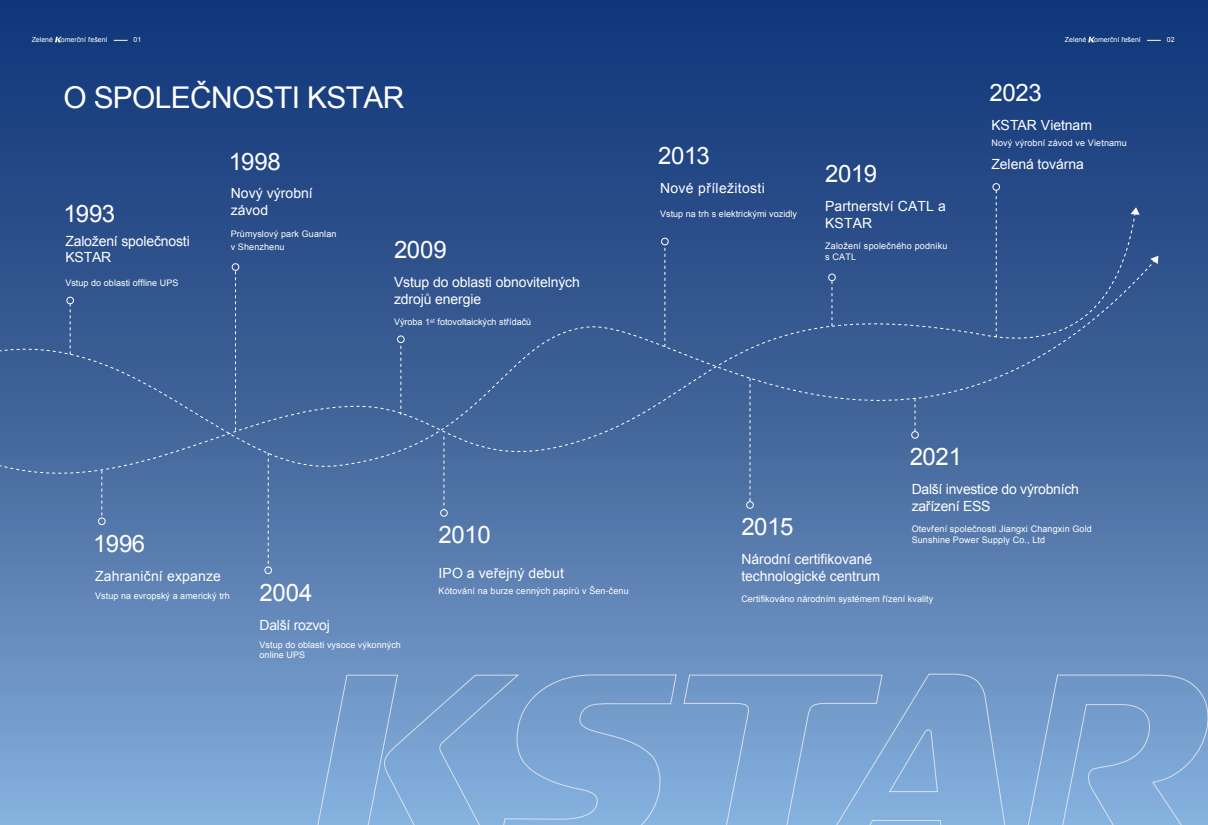
<style>
.page{position:relative;width:1208px;height:825px;background:#fff}
.page>*{position:absolute;margin:0;border:0;box-sizing:border-box;transform-origin:0 0}
.t1{font:30px "Arial";letter-spacing:-.02em;color:#fff}
.t2{font:24px "Arial";letter-spacing:-.02em;color:#fff}
.t3{font:14px/16.8px "Arial";letter-spacing:-.005em;color:#fff}
.t4{font:14px "Arial";letter-spacing:.025em;color:#fff}
.t5{font:9px/10.8px "Arial";letter-spacing:.005em;color:#fff}
.t6{font:7px "Arial";color:#fff}
</style>
<div class="page">
<div style="left:0;top:0;width:1208px;height:825px;background:linear-gradient(to bottom,#0a2d6f,#82a9d4)"></div>
<svg style="left:1023px;top:674px;width:185px;height:151px;background:#7ca4d2"></svg>
<svg style="left:683px;top:674px;width:326px;height:151px;background:#7ca4d2"></svg>
<svg style="left:313px;top:674px;width:364px;height:151px;background:#7ba4d2"></svg>
<svg style="left:4px;top:262px;width:1149px;height:272px;background:#5074a7"></svg>
<svg style="left:3px;top:216px;width:1132px;height:282px;background:#3b5e94"></svg>
<svg style="left:1130px;top:207px;width:9px;height:10px"></svg>
<svg style="left:1150px;top:256px;width:8px;height:8px"></svg>
<svg style="left:400px;top:343px;width:1px;height:72px"></svg>
<div style="left:397px;top:335px;width:8px;height:8px;border:1px solid #fff;border-radius:50%"></div>
<svg style="left:831px;top:281px;width:1px;height:45px"></svg>
<div style="left:828px;top:274px;width:8px;height:7px;border:1px solid #fff;border-radius:50%"></div>
<svg style="left:443px;top:437px;width:1px;height:72px"></svg>
<div style="left:440px;top:509px;width:8px;height:8px;border:1px solid #fff;border-radius:50%"></div>
<svg style="left:914px;top:398px;width:1px;height:33px"></svg>
<div style="left:911px;top:431px;width:8px;height:8px;border:1px solid #fff;border-radius:50%"></div>
<svg style="left:268px;top:453px;width:1px;height:113px"></svg>
<div style="left:264px;top:566px;width:8px;height:8px;border:1px solid #fff;border-radius:50%"></div>
<svg style="left:749px;top:378px;width:1px;height:123px"></svg>
<div style="left:746px;top:501px;width:8px;height:8px;border:1px solid #fff;border-radius:50%"></div>
<svg style="left:101px;top:470px;width:1px;height:47px"></svg>
<div style="left:98px;top:517px;width:8px;height:8px;border:1px solid #fff;border-radius:50%"></div>
<svg style="left:235px;top:271px;width:1px;height:159px"></svg>
<div style="left:232px;top:263px;width:7px;height:8px;border:1px solid #fff;border-radius:50%"></div>
<svg style="left:664px;top:245px;width:1px;height:102px"></svg>
<div style="left:661px;top:238px;width:7px;height:7px;border:1px solid #fff;border-radius:50%"></div>
<svg style="left:70px;top:304px;width:1px;height:50px"></svg>
<div style="left:66px;top:297px;width:8px;height:7px;border:1px solid #fff;border-radius:50%"></div>
<svg style="left:995px;top:191px;width:1px;height:146px"></svg>
<div style="left:992px;top:183px;width:8px;height:8px;border:1px solid #fff;border-radius:50%"></div>
<svg style="left:55px;top:37px;width:7px;height:5px"></svg>
<svg style="left:114px;top:40px;width:14px;height:1px"></svg>
<svg style="left:1088px;top:37px;width:7px;height:5px"></svg>
<svg style="left:1147px;top:40px;width:13px;height:1px"></svg>
<p class="t6" style="left:32px;top:35px;width:77px">Zelené omerční řešení</p>
<p class="t6" style="left:134px;top:35px;width:9px">01</p>
<p class="t6" style="left:1065px;top:35px;width:77px">Zelené omerční řešení</p>
<p class="t6" style="left:1166px;top:35px;width:9px">02</p>
<h1 class="t1" style="left:63px;top:77px;width:342px">O SPOLEČNOSTI KSTAR</h1>
<h2 class="t2" style="left:63px;top:198px;width:53px">1993</h2>
<h3 class="t3" style="left:65px;top:232px;width:126px">Založení společnosti<br>KSTAR</h3>
<p class="t5" style="left:65px;top:278px;width:115px">Vstup do oblasti offline UPS</p>
<h2 class="t2" style="left:229px;top:145px;width:54px">1998</h2>
<h3 class="t3" style="left:231px;top:185px;width:84px">Nový výrobní závod</h3>
<p class="t5" style="left:231px;top:227px;width:107px;line-height:13.5px">Průmyslový park Guanlan v Shenzhenu</p>
<h2 class="t2" style="left:394px;top:234px;width:54px">2009</h2>
<h3 class="t3" style="left:394px;top:274px;width:187px">Vstup do oblasti obnovitelných zdrojů energie</h3>
<p class="t5" style="left:394px;top:317px;width:139px">Výroba 1ˢᵗ fotovoltaických střídačů</p>
<h2 class="t2" style="left:658px;top:140px;width:53px">2013</h2>
<h3 class="t4" style="left:660px;top:179px;width:106px">Nové příležitosti</h3>
<p class="t5" style="left:660px;top:208px;width:138px">Vstup na trh s elektrickými vozidly</p>
<h2 class="t2" style="left:825px;top:158px;width:53px">2019</h2>
<h3 class="t3" style="left:825px;top:198px;width:122px">Partnerství CATL a<br>KSTAR</h3>
<p class="t5" style="left:825px;top:241px;width:124px">Založení společného podniku s CATL</p>
<h2 class="t2" style="left:989px;top:77px;width:54px">2023</h2>
<h3 class="t3" style="left:991px;top:116px;width:102px">KSTAR Vietnam</h3>
<p class="t5" style="left:991px;top:137px;width:137px">Nový výrobní závod ve Vietnamu</p>
<h3 class="t3" style="left:991px;top:155px;width:94px">Zelená továrna</h3>
<h2 class="t2" style="left:93px;top:527px;width:54px">1996</h2>
<h3 class="t3" style="left:95px;top:567px;width:127px">Zahraniční expanze</h3>
<p class="t5" style="left:95px;top:590px;width:136px">Vstup na evropský a americký trh</p>
<h2 class="t2" style="left:259px;top:576px;width:54px">2004</h2>
<h3 class="t3" style="left:259px;top:616px;width:72px">Další rozvoj</h3>
<p class="t5" style="left:259px;top:639px;width:143px">Vstup do oblasti vysoce výkonných online UPS</p>
<h2 class="t2" style="left:438px;top:519px;width:54px">2010</h2>
<h3 class="t3" style="left:438px;top:565px;width:127px">IPO a veřejný debut</h3>
<p class="t5" style="left:438px;top:585px;width:192px">Kótování na burze cenných papírů v Šen-čenu</p>
<h2 class="t2" style="left:741px;top:511px;width:54px">2015</h2>
<h3 class="t3" style="left:741px;top:551px;width:140px">Národní certifikované technologické centrum</h3>
<h2 class="t2" style="left:909px;top:441px;width:54px">2021</h2>
<h3 class="t3" style="left:911px;top:481px;width:169px">Další investice do výrobních zařízení ESS</h3>
<p class="t5" style="left:911px;top:524px;width:182px">Otevření společnosti Jiangxi Changxin Gold<br>Sunshine Power Supply Co., Ltd</p>
<p class="t5" style="left:741px;top:594px;width:193px">Certifikováno národním systémem řízení kvality</p>
</div>
